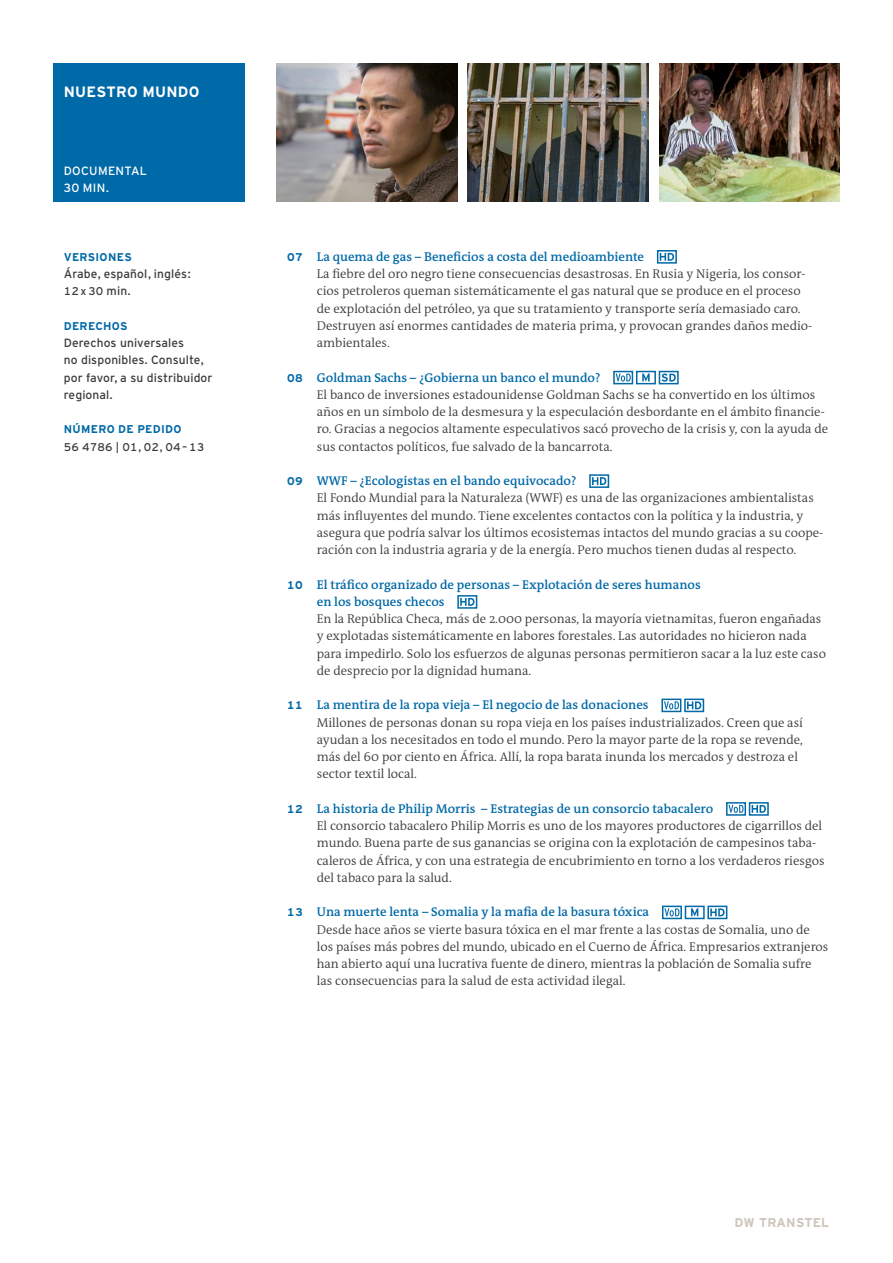
<style>
.page{position:relative;width:893px;height:1263px;background:#fff}
.page>*{position:absolute;margin:0;border:0;box-sizing:border-box;transform-origin:0 0}
.Titel_Kategorie{font:700 15px "Interstate DW";letter-spacing:.015em;color:#fff}
.Copy_S_Einzug{font:300 12.75px/17.2px "DW The Antiqua B W4";color:#3b3b3a}
.Sub_S{font:600 12.75px "DW The Antiqua B W6";color:#0069a7}
.t1{font:700 12.75px "Interstate DW Line";letter-spacing:.02em;color:#cdc5bb}
.Bestellinfo{font:12px/17.2px "Interstate DW";letter-spacing:.01em;color:#3b3b3a}
.Titel_Sendeformat{font:12px "Interstate DW";letter-spacing:.025em;color:#fff}
.Sub_Versal_S{font:700 11.25px "Interstate DW";letter-spacing:.025em;color:#0069a7}
.Bestellnummer_Inhalt{font:11.25px "Interstate DW Line";letter-spacing:.01em;color:#3b3b3a}
.Bestellinfo-2{font:11.25px "Interstate DW Line";color:#3b3b3a}
.s1{font-size:12px}
.s2{font-family:"Interstate DW Line";font-weight:700;font-size:11.25px}
</style>
<div class="page">
<div style="left:53px;top:64px;width:191px;height:138px;background:#0069a7"></div>
<img style="left:468px;top:64px;width:180px;height:138px">
<img style="left:276px;top:64px;width:181px;height:138px">
<img style="left:659px;top:64px;width:181px;height:138px">
<svg style="left:657px;top:250px;width:20px;height:14px"></svg>
<svg style="left:660px;top:253px;width:14px;height:8px"></svg>
<svg style="left:613px;top:371px;width:20px;height:13px"></svg>
<svg style="left:616px;top:374px;width:15px;height:8px"></svg>
<div style="left:636px;top:371px;width:20px;height:13px;background:#fff;border:2px solid #0069a7"></div>
<svg style="left:642px;top:374px;width:8px;height:8px"></svg>
<svg style="left:659px;top:371px;width:20px;height:13px"></svg>
<svg style="left:662px;top:373px;width:14px;height:9px"></svg>
<svg style="left:589px;top:474px;width:20px;height:14px"></svg>
<svg style="left:592px;top:477px;width:14px;height:8px"></svg>
<svg style="left:457px;top:595px;width:20px;height:14px"></svg>
<svg style="left:460px;top:598px;width:14px;height:8px"></svg>
<svg style="left:661px;top:699px;width:20px;height:13px"></svg>
<svg style="left:664px;top:701px;width:15px;height:8px"></svg>
<svg style="left:684px;top:699px;width:20px;height:13px"></svg>
<svg style="left:687px;top:701px;width:14px;height:8px"></svg>
<svg style="left:726px;top:802px;width:20px;height:14px"></svg>
<svg style="left:728px;top:805px;width:16px;height:8px"></svg>
<svg style="left:749px;top:802px;width:20px;height:14px"></svg>
<svg style="left:752px;top:805px;width:14px;height:8px"></svg>
<svg style="left:662px;top:906px;width:20px;height:13px"></svg>
<svg style="left:664px;top:908px;width:15px;height:8px"></svg>
<div style="left:685px;top:906px;width:20px;height:13px;background:#fff;border:2px solid #0069a7"></div>
<svg style="left:691px;top:908px;width:7px;height:8px"></svg>
<svg style="left:707px;top:906px;width:20px;height:13px"></svg>
<svg style="left:710px;top:908px;width:15px;height:8px"></svg>
<p class="Titel_Kategorie" style="left:64px;top:83px;width:137px">NUESTRO MUNDO</p>
<p class="Titel_Sendeformat" style="left:64px;top:164px;width:85px">DOCUMENTAL</p>
<p class="Titel_Sendeformat" style="left:64px;top:181px;width:47px">30 MIN.</p>
<p class="Sub_Versal_S" style="left:64px;top:251px;width:69px">VERSIONES</p>
<p class="Bestellinfo" style="left:64px;top:265px;width:128px">Árabe, español, inglés:</p>
<p class="Bestellinfo-2" style="left:64px;top:285px;width:68px">12 x 30 <span class="s1">min.</span></p>
<p class="Sub_Versal_S" style="left:64px;top:320px;width:65px">DERECHOS</p>
<p class="Bestellinfo" style="left:64px;top:334px;width:122px">Derechos universales</p>
<p class="Bestellinfo" style="left:64px;top:351px;width:141px">no disponibles. Consulte,</p>
<p class="Bestellinfo" style="left:64px;top:369px;width:150px">por favor, a su distribuidor regional.</p>
<p class="Sub_Versal_S" style="left:64px;top:423px;width:119px">NÚMERO DE PEDIDO</p>
<p class="Bestellnummer_Inhalt" style="left:64px;top:440px;width:142px">56 4786 | 01, 02, 04 – 13</p>
<p class="Sub_S" style="left:287px;top:248px;width:359px"><span class="s2">07</span> La quema de gas – Beneficios a costa del medioambiente</p>
<p class="Copy_S_Einzug" style="left:317px;top:265px;width:497px">La fiebre del oro negro tiene consecuencias desastrosas. En Rusia y Nigeria, los consor&shy;cios petroleros queman sistemáticamente el gas natural que se produce en el proceso de explotación del petróleo, ya que su tratamiento y transporte sería demasiado caro.<br>Destruyen así enormes cantidades de materia prima, y provocan grandes daños medio&shy;ambientales.</p>
<p class="Sub_S" style="left:287px;top:369px;width:315px"><span class="s2">08</span> Goldman Sachs – ¿Gobierna un banco el mundo?</p>
<p class="Copy_S_Einzug" style="left:317px;top:386px;width:513px">El banco de inversiones estadounidense Goldman Sachs se ha convertido en los últimos años en un símbolo de la desmesura y la especulación desbordante en el ámbito financie&shy;ro. Gracias a negocios altamente especulativos sacó provecho de la crisis y, con la ayuda de sus contactos políticos, fue salvado de la bancarrota.</p>
<p class="Sub_S" style="left:287px;top:473px;width:291px"><span class="s2">09</span> WWF – ¿Ecologistas en el bando equivocado?</p>
<p class="Copy_S_Einzug" style="left:317px;top:489px;width:508px">El Fondo Mundial para la Naturaleza (WWF) es una de las organizaciones ambientalistas más influyentes del mundo. Tiene excelentes contactos con la política y la industria, y asegura que podría salvar los últimos ecosistemas intactos del mundo gracias a su coope&shy;ración con la industria agraria y de la energía. Pero muchos tienen dudas al respecto.</p>
<p class="Sub_S" style="left:287px;top:576px;width:415px"><span class="s2">10</span> El tráfico organizado de personas – Explotación de seres humanos</p>
<p class="Sub_S" style="left:317px;top:593px;width:129px">en los bosques checos</p>
<p class="Copy_S_Einzug" style="left:317px;top:610px;width:511px">En la República Checa, más de 2.000 personas, la mayoría vietnamitas, fueron engañadas y explotadas sistemáticamente en labores forestales. Las autoridades no hicieron nada para impedirlo. Solo los esfuerzos de algunas personas permitieron sacar a la luz este caso de desprecio por la dignidad humana.</p>
<p class="Sub_S" style="left:287px;top:697px;width:363px"><span class="s2">11</span> La mentira de la ropa vieja – El negocio de las donaciones</p>
<p class="Copy_S_Einzug" style="left:317px;top:714px;width:488px">Millones de personas donan su ropa vieja en los países industrializados. Creen que así ayudan a los necesitados en todo el mundo. Pero la mayor parte de la ropa se revende, más del 60 por ciento en África. Allí, la ropa barata inunda los mercados y destroza el sector textil local.</p>
<p class="Sub_S" style="left:287px;top:800px;width:428px"><span class="s2">12</span> La historia de Philip Morris – Estrategias de un consorcio tabacalero</p>
<p class="Copy_S_Einzug" style="left:317px;top:817px;width:509px">El consorcio tabacalero Philip Morris es uno de los mayores productores de cigarrillos del mundo. Buena parte de sus ganancias se origina con la explotación de campesinos taba&shy;caleros de África, y con una estrategia de encubrimiento en torno a los verdaderos riesgos del tabaco para la salud.</p>
<p class="Sub_S" style="left:287px;top:904px;width:364px"><span class="s2">13</span> Una muerte lenta – Somalia y la mafia de la basura tóxica</p>
<p class="Copy_S_Einzug" style="left:317px;top:921px;width:513px">Desde hace años se vierte basura tóxica en el mar frente a las costas de Somalia, uno de los países más pobres del mundo, ubicado en el Cuerno de África. Empresarios extranjeros han abierto aquí una lucrativa fuente de dinero, mientras la población de Somalia sufre las consecuencias para la salud de esta actividad ilegal.</p>
<p class="t1" style="left:735px;top:1215px;width:96px">DW TRANSTEL</p>
</div>
